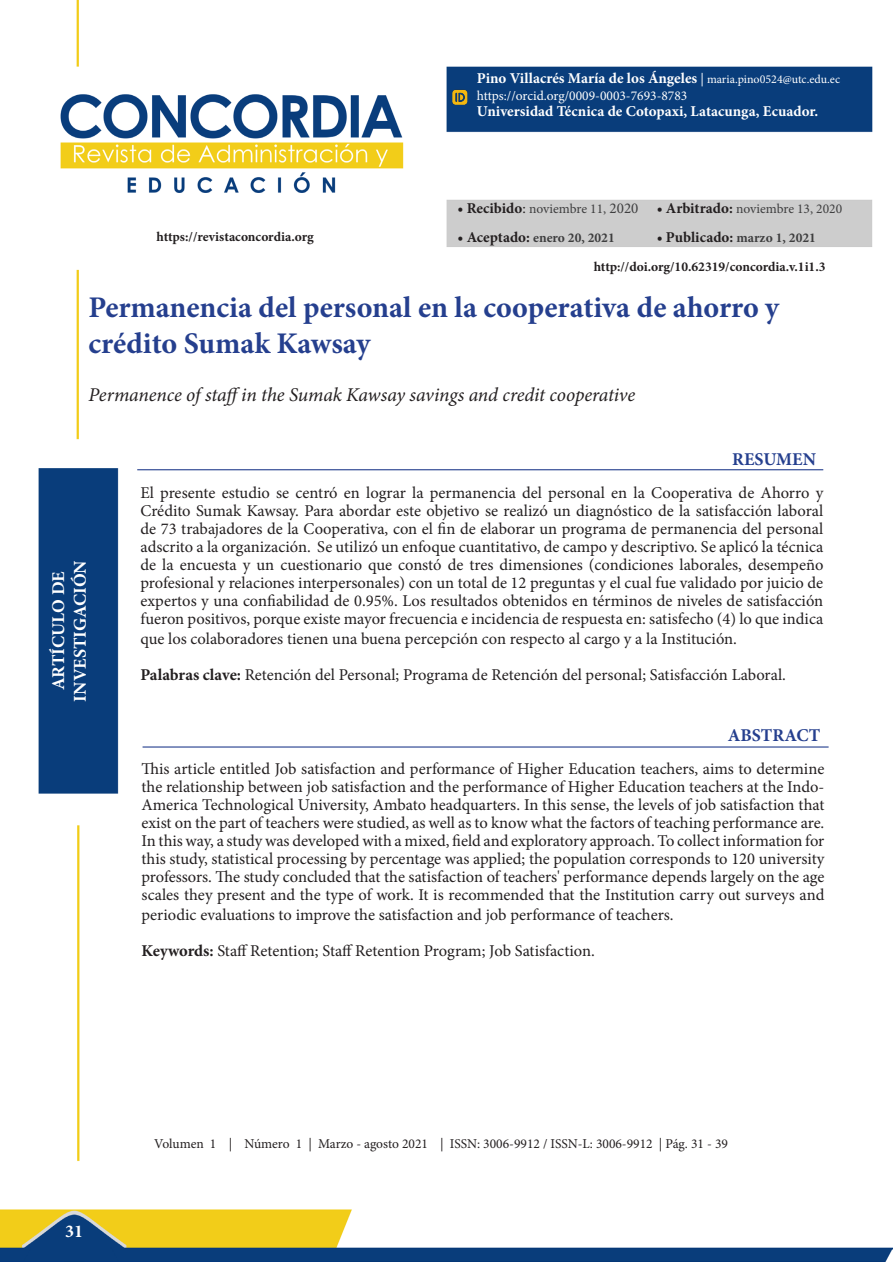
<style>
.page{position:relative;width:893px;height:1263px;background:#fff}
.page>*{position:absolute;margin:0;border:0;box-sizing:border-box;transform-origin:0 0}
.t1{font:700 30px "Minion Pro";color:#253f8e}
.t2{font:italic 19.5px "Minion Pro";letter-spacing:-.01em;color:#231f20}
.t3{font:700 18px "Minion Pro";color:#fff}
.t4{font:700 18px "Minion Pro";color:#253f8e}
.t5{font:16.5px/18px "Minion Pro";color:#231f20;text-align:justify}
.t6{font:700 15px "Minion Pro";color:#fff}
.t7{font:700 15px "Minion Pro";color:#231f20}
.t8{font:13.5px "Minion Pro";color:#231f20}
.t9{font:700 13.5px "Minion Pro";color:#231f20}
.t10{font:13.5px "Minion Pro";color:#3e3e3f}
.t11{font:13.5px "Minion Pro";color:#fff}
.t12{font:700 13.5px "Minion Pro";color:#3e3e3f}
.s1{font-weight:400;font-size:13.5px}
.s2{font-weight:400;font-size:12px}
.s3{font-weight:700;font-size:15px;color:#231f20}
.s4{font-size:15px;color:#231f20}
.s5{font-size:15px}
.s6{font-size:13.5px;color:#3e3e3f}
.s7{font-weight:700}
</style>
<div class="page">
<img style="left:1px;top:0;width:892px;height:1262px">
<img style="left:452px;top:89px;width:16px;height:16px">
<hr style="left:137px;top:469px;width:686px;height:1px;background:#253f8e">
<hr style="left:143px;top:746px;width:686px;height:1px;background:#253f8e">
<p class="t9" style="left:157px;top:228px;width:159px">https://revistaconcordia.org</p>
<p class="t6" style="left:477px;top:68px;width:365px">Pino Villacrés María de los Ángeles <span class="s1">|</span> <span class="s2">maria.pino0524@utc.edu.ec</span></p>
<p class="t11" style="left:477px;top:87px;width:212px">https://orcid.org/0009-0003-7693-8783</p>
<p class="t6" style="left:477px;top:101px;width:343px">Universidad Técnica de Cotopaxi, Latacunga, Ecuador.</p>
<p class="t10" style="left:457px;top:199px;width:183px"><span class="s3">• Recibido</span><span class="s4">:</span> noviembre 11, <span class="s5">2020</span></p>
<p class="t12" style="left:457px;top:228px;width:159px"><span class="s4">• Aceptado:</span> enero 20, 2021</p>
<p class="t10" style="left:657px;top:199px;width:187px"><span class="s3">• Arbitrado:</span> noviembre 13, 2020</p>
<p class="t7" style="left:657px;top:227px;width:161px">• Publicado: <span class="s6">marzo 1, 2021</span></p>
<p class="t9" style="left:594px;top:257px;width:233px">http://doi.org/10.62319/concordia.v.1i1.3</p>
<p class="t1" style="left:89px;top:286px;width:692px">Permanencia del personal en la cooperativa de ahorro y</p>
<p class="t1" style="left:89px;top:322px;width:283px">crédito Sumak Kawsay</p>
<p class="t2" style="left:89px;top:381px;width:548px">Permanence of staffin the Sumak Kawsay savings and credit cooperative</p>
<p class="t3" style="left:46px;top:690px;width:120px;rotate:-90deg">ARTÍCULO DE</p>
<p class="t3" style="left:67px;top:702px;width:143px;rotate:-90deg">INVESTIGACIÓN</p>
<p class="t4" style="left:732px;top:447px;width:85px">RESUMEN</p>
<p class="t5" style="left:140px;top:484px;width:684px">El presente estudio se centró en lograr la permanencia del personal en la Cooperativa de Ahorro y Crédito Sumak Kawsay. Para abordar este objetivo se realizó un diagnóstico de la satisfacción laboral de 73 trabajadores de la Cooperativa, con el fin de elaborar un programa de permanencia del personal adscrito a la organización. Se utilizó un enfoque cuantitativo, de campo y descriptivo. Se aplicó la técnica de la encuesta y un cuestionario que constó de tres dimensiones (condiciones laborales, desempeño profesional y relaciones interpersonales) con un total de 12 preguntas y el cual fue validado por juicio de expertos y una confiabilidad de 0.95%. Los resultados obtenidos en términos de niveles de satisfacción fueron positivos, porque existe mayor frecuencia e incidencia de respuesta en: satisfecho (4) lo que indica</p>
<p class="t5" style="left:140px;top:629px;width:598px">que los colaboradores tienen una buena percepción con respecto al cargo y a la Institución.</p>
<p class="t5" style="left:140px;top:666px;width:647px"><span class="s7">Palabras clave:</span> Retención del Personal; Programa de Retención del personal; Satisfacción Laboral.</p>
<p class="t4" style="left:728px;top:723px;width:94px">ABSTRACT</p>
<p class="t5" style="left:141px;top:760px;width:684px">This article entitled Job satisfaction and performance of Higher Education teachers, aims to determine the relationship between job satisfaction and the performance of Higher Education teachers at the Indo-America Technological University, Ambato headquarters. In this sense, the levels of job satisfaction that exist on the part of teachers were studied, as well as to know what the factors of teaching performance are.<br>In this way, a study was developed with a mixed, field and exploratory approach. To collect information for this study, statistical processing by percentage was applied; the population corresponds to 120 university professors. The study concluded that the satisfaction of teachers' performance depends largely on the age scales they present and the type of work. It is recommended that the Institution carry out surveys and</p>
<p class="t5" style="left:141px;top:905px;width:533px">periodic evaluations to improve the satisfaction and job performance of teachers.</p>
<p class="t5" style="left:141px;top:942px;width:455px"><span class="s7">Keywords:</span> Staff Retention; Staff Retention Program; Job Satisfaction.</p>
<p class="t3" style="left:65px;top:1218px;width:19px">31</p>
<p class="t8" style="left:154px;top:1135px;width:575px">Volumen 1 | Número 1 | Marzo - agosto 2021 | ISSN: 3006-9912 / ISSN-L: 3006-9912 | Pág. 31 - 39</p>
</div>
